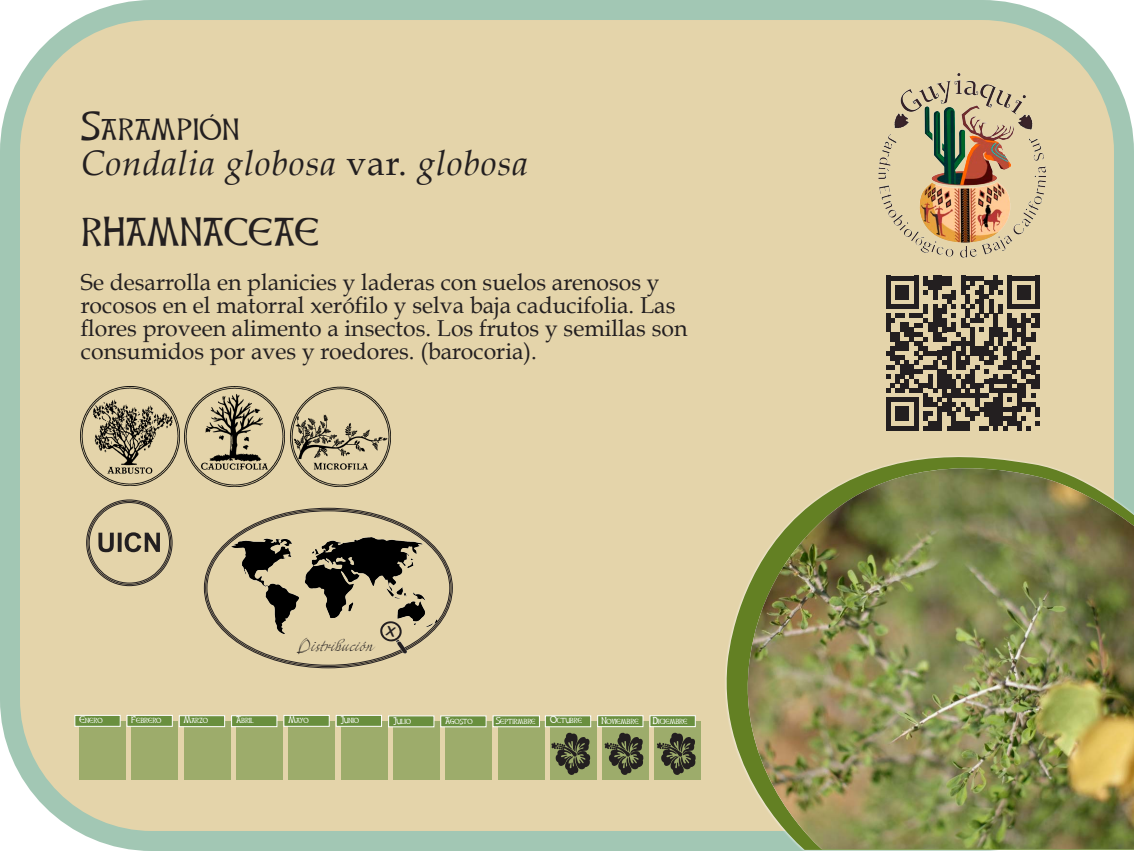
<style>
.page{position:relative;width:1134px;height:851px;background:#fff}
.page>*{position:absolute;margin:0;border:0;box-sizing:border-box;transform-origin:0 0}
.t1{font:italic 35.4px "Book Antiqua";letter-spacing:.025em;color:#231f20}
.t2{font:35.4px "Celtic Hand";letter-spacing:.025em;color:#231f20}
.t3{font:23px "Book Antiqua";color:#231f20}
.t4{font:14.1px "Mayence Premium";color:#231f20}
.t5{font:8.5px "Celtic Hand";color:#fff}
.s1{font-style:normal}
</style>
<div class="page">
<div style="left:10px;top:10px;width:1114px;height:830px;background:#e4d4aa;border-radius:142px"></div>
<div style="left:0;top:0;width:1134px;height:850px;border:20px solid #a2c7b4;border-radius:142px"></div>
<img style="left:878px;top:73px;width:168px;height:185px">
<div style="left:393px;top:721px;width:47px;height:58px;background:#9dac6b"></div>
<div style="left:79px;top:721px;width:47px;height:58px;background:#9dac6b"></div>
<div style="left:445px;top:721px;width:47px;height:58px;background:#9dac6b"></div>
<div style="left:132px;top:721px;width:46px;height:58px;background:#9dac6b"></div>
<div style="left:498px;top:721px;width:46px;height:58px;background:#9dac6b"></div>
<div style="left:184px;top:721px;width:47px;height:58px;background:#9dac6b"></div>
<svg style="left:550px;top:721px;width:47px;height:58px"></svg>
<div style="left:236px;top:721px;width:47px;height:58px;background:#9dac6b"></div>
<svg style="left:602px;top:721px;width:47px;height:58px"></svg>
<div style="left:288px;top:721px;width:47px;height:58px;background:#9dac6b"></div>
<svg style="left:654px;top:721px;width:47px;height:58px"></svg>
<div style="left:341px;top:721px;width:47px;height:58px;background:#9dac6b"></div>
<div style="left:388px;top:715px;width:46px;height:12px;background:#698f3e;border:1px solid #fff"></div>
<div style="left:75px;top:715px;width:45px;height:11px;background:#698f3e;border:1px solid #fff"></div>
<div style="left:440px;top:715px;width:46px;height:12px;background:#698f3e;border:1px solid #fff"></div>
<div style="left:127px;top:715px;width:46px;height:11px;background:#698f3e;border:1px solid #fff"></div>
<div style="left:493px;top:715px;width:47px;height:11px;background:#698f3e;border:1px solid #fff"></div>
<div style="left:179px;top:715px;width:46px;height:11px;background:#698f3e;border:1px solid #fff"></div>
<div style="left:545px;top:715px;width:46px;height:11px;background:#698f3e;border:1px solid #fff"></div>
<div style="left:231px;top:715px;width:46px;height:11px;background:#698f3e;border:1px solid #fff"></div>
<div style="left:597px;top:715px;width:46px;height:11px;background:#698f3e;border:1px solid #fff"></div>
<div style="left:284px;top:715px;width:45px;height:11px;background:#698f3e;border:1px solid #fff"></div>
<div style="left:650px;top:715px;width:45px;height:11px;background:#698f3e;border:1px solid #fff"></div>
<div style="left:336px;top:715px;width:46px;height:11px;background:#698f3e;border:1px solid #fff"></div>
<svg style="left:657px;top:732px;width:39px;height:43px;background:#626846"></svg>
<svg style="left:604px;top:732px;width:40px;height:43px;background:#636947"></svg>
<svg style="left:551px;top:732px;width:40px;height:43px;background:#636a47"></svg>
<img style="left:80px;top:387px;width:99px;height:99px">
<img style="left:185px;top:386px;width:100px;height:100px">
<img style="left:291px;top:386px;width:99px;height:100px">
<svg style="left:716px;top:440px;width:418px;height:409px"></svg>
<svg style="left:738px;top:452px;width:396px;height:397px"></svg>
<img style="left:747px;top:468px;width:387px;height:381px">
<div style="left:89px;top:502px;width:81px;height:81px;border:1px solid #231f20;border-radius:50%"></div>
<svg style="left:98px;top:532px;width:62px;height:20px"></svg>
<img style="left:231px;top:537px;width:206px;height:96px">
<svg style="left:886px;top:276px;width:154px;height:154px"></svg>
<svg style="left:379px;top:620px;width:28px;height:33px"></svg>
<p class="t2" style="left:81px;top:104px;width:159px">Sarampión</p>
<p class="t1" style="left:81px;top:142px;width:448px">Condalia globosa <span class="s1">var.</span> globosa</p>
<p class="t2" style="left:81px;top:211px;width:240px">RHAMNACEAE</p>
<p class="t3" style="left:81px;top:268px;width:580px">Se desarrolla en planicies y laderas con suelos arenosos y</p>
<p class="t3" style="left:81px;top:291px;width:596px">rocosos en el matorral xerófilo y selva baja caducifolia. Las</p>
<p class="t3" style="left:81px;top:314px;width:608px">flores proveen alimento a insectos. Los frutos y semillas son</p>
<p class="t3" style="left:81px;top:337px;width:457px">consumidos por aves y roedores. (barocoria).</p>
<p class="t4" style="left:298px;top:637px;width:77px">Distribución</p>
<p class="t5" style="left:80px;top:714px;width:24px">Enero</p>
<p class="t5" style="left:132px;top:714px;width:31px">Febrero</p>
<p class="t5" style="left:184px;top:714px;width:26px">Marzo</p>
<p class="t5" style="left:236px;top:714px;width:19px">Abril</p>
<p class="t5" style="left:288px;top:714px;width:22px">Mayo</p>
<p class="t5" style="left:341px;top:714px;width:20px">Junio</p>
<p class="t5" style="left:393px;top:715px;width:19px">Julio</p>
<p class="t5" style="left:445px;top:715px;width:29px">Agosto</p>
<p class="t5" style="left:496px;top:715px;width:41px">Septirmbre</p>
<p class="t5" style="left:550px;top:714px;width:33px">Octubre</p>
<p class="t5" style="left:601px;top:715px;width:39px">Noviembre</p>
<p class="t5" style="left:653px;top:715px;width:36px">Diciembre</p>
</div>
